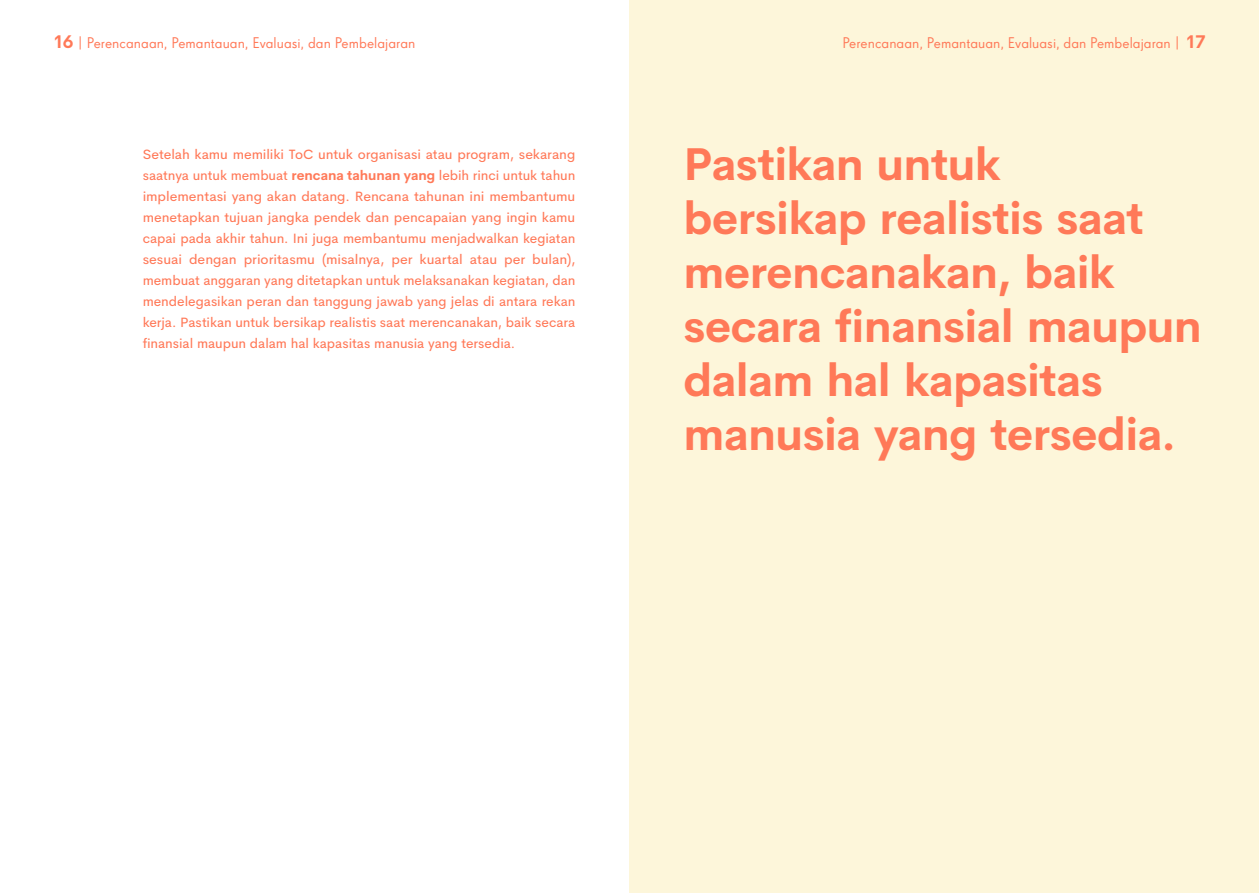
<style>
.page{position:relative;width:1259px;height:893px;background:#fff}
.page>*{position:absolute;margin:0;border:0;box-sizing:border-box;transform-origin:0 0}
.t1{font:700 45px/54px "Cerebri Sans";letter-spacing:-.01em;color:#ff7958}
.t2{font:15px "Super Grotesk Pro";color:#ff7958}
.t3{font:13.5px/21px "Cerebri Sans";letter-spacing:-.005em;color:#ff7958;text-align:justify}
.s1{font-family:"Cerebri Sans";font-weight:700;font-size:18px}
.s2{font-weight:700}
</style>
<div class="page">
<div style="left:629px;top:0;width:630px;height:893px;background:#fdf6da"></div>
<p class="t2" style="left:53px;top:35px;width:364px"><span class="s1">16</span> | Perencanaan, Pemantauan, Evaluasi, dan Pembelajaran</p>
<p class="t2" style="left:842px;top:35px;width:365px">Perencanaan, Pemantauan, Evaluasi, dan Pembelajaran | <span class="s1">17</span></p>
<p class="t3" style="left:143px;top:143px;width:434px">Setelah kamu memiliki ToC untuk organisasi atau program, sekarang saatnya untuk membuat <span class="s2">rencana tahunan yang</span> lebih rinci untuk tahun implementasi yang akan datang. Rencana tahunan ini membantumu menetapkan tujuan jangka pendek dan pencapaian yang ingin kamu capai pada akhir tahun. Ini juga membantumu menjadwalkan kegiatan sesuai dengan prioritasmu (misalnya, per kuartal atau per bulan), membuat anggaran yang ditetapkan untuk melaksanakan kegiatan, dan mendelegasikan peran dan tanggung jawab yang jelas di antara rekan kerja. Pastikan untuk bersikap realistis saat merencanakan, baik secara finansial maupun dalam hal kapasitas manusia yang tersedia.</p>
<h1 class="t1" style="left:683px;top:134px;width:520px">Pastikan untuk<br>bersikap realistis saat merencanakan, baik secara finansial maupun dalam hal kapasitas manusia yang tersedia.</h1>
</div>
